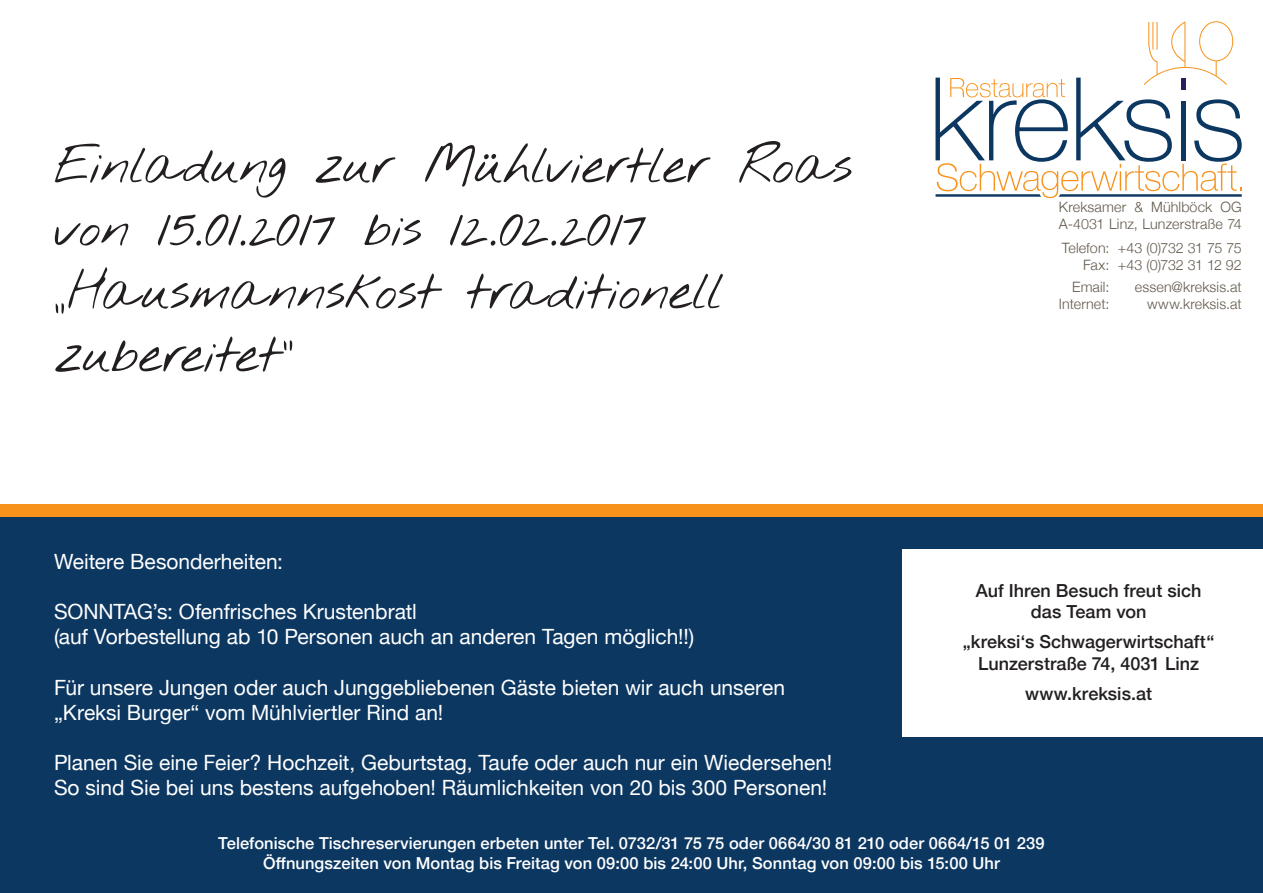
<style>
.page{position:relative;width:1263px;height:893px;background:#fff}
.page>*{position:absolute;margin:0;border:0;box-sizing:border-box;transform-origin:0 0}
.t1{font:52.5px/63px "Nothing You Could Do";letter-spacing:-.02em;color:#231f20}
.t2{font:21px/25.2px "Helvetica Neue";color:#fff}
.t3{font:500 18px/21.6px "Helvetica Neue";color:#231f20;text-align:center}
.t4{font:500 16.5px/19.8px "Helvetica Neue";letter-spacing:.005em;color:#fff;text-align:center}
.t5{font:300 14.25px/17.1px "Helvetica Neue";letter-spacing:.01em;color:#62594c;text-align:right}
.t6{font:300 14.25px/17.1px "Helvetica Neue";letter-spacing:-.025em;color:#62594c}
</style>
<div class="page">
<div style="left:0;top:517px;width:1263px;height:376px;background:#0c3761"></div>
<div style="left:903px;top:549px;width:360px;height:187px;background:#fff"></div>
<div style="left:0;top:504px;width:1263px;height:13px;background:#f7931d"></div>
<svg style="left:935px;top:21px;width:307px;height:177px"></svg>
<h1 class="t1" style="left:54px;top:137px;width:800px">Einladung zur Mühlviertler Roas von 15.01.2017 bis 12.02.2017 „Hausmannskost traditionell zubereitet“</h1>
<p class="t2" style="left:54px;top:550px;width:231px">Weitere Besonderheiten:</p>
<p class="t2" style="left:54px;top:600px;width:642px">SONNTAG’s: Ofenfrisches Krustenbratl<br>(auf Vorbestellung ab 10 Personen auch an anderen Tagen möglich!!)</p>
<p class="t2" style="left:54px;top:676px;width:732px">Für unsere Jungen oder auch Junggebliebenen Gäste bieten wir auch unseren „Kreksi Burger“ vom Mühlviertler Rind an!</p>
<p class="t2" style="left:54px;top:751px;width:780px">Planen Sie eine Feier? Hochzeit, Geburtstag, Taufe oder auch nur ein Wiedersehen!<br>So sind Sie bei uns bestens aufgehoben! Räumlichkeiten von 20 bis 300 Personen!</p>
<p class="t5" style="left:1059px;top:197px;width:184px;text-align:left">Kreksamer &amp; Mühlböck OG<br>A-4031 Linz, Lunzerstraße 74</p>
<p class="t6" style="left:1118px;top:238px;width:125px">+43 (0)732 31 75 75 +43 (0)732 31 12 92</p>
<p class="t5" style="left:1135px;top:277px;width:108px">essen@kreksis.at www.kreksis.at</p>
<p class="t5" style="left:1062px;top:238px;width:49px">Telefon:<br>Fax:</p>
<p class="t5" style="left:1059px;top:277px;width:52px">Email:<br>Internet:</p>
<p class="t3" style="left:976px;top:578px;width:227px">Auf Ihren Besuch freut sich das Team von</p>
<p class="t3" style="left:963px;top:630px;width:253px">„kreksi‘s Schwagerwirtschaft“<br>Lunzerstraße 74, 4031 Linz</p>
<p class="t3" style="left:1025px;top:681px;width:128px">www.kreksis.at</p>
<p class="t4" style="left:218px;top:832px;width:828px">Telefonische Tischreservierungen erbeten unter Tel. 0732/31 75 75 oder 0664/30 81 210 oder 0664/15 01 239<br>Öffnungszeiten von Montag bis Freitag von 09:00 bis 24:00 Uhr, Sonntag von 09:00 bis 15:00 Uhr</p>
</div>
